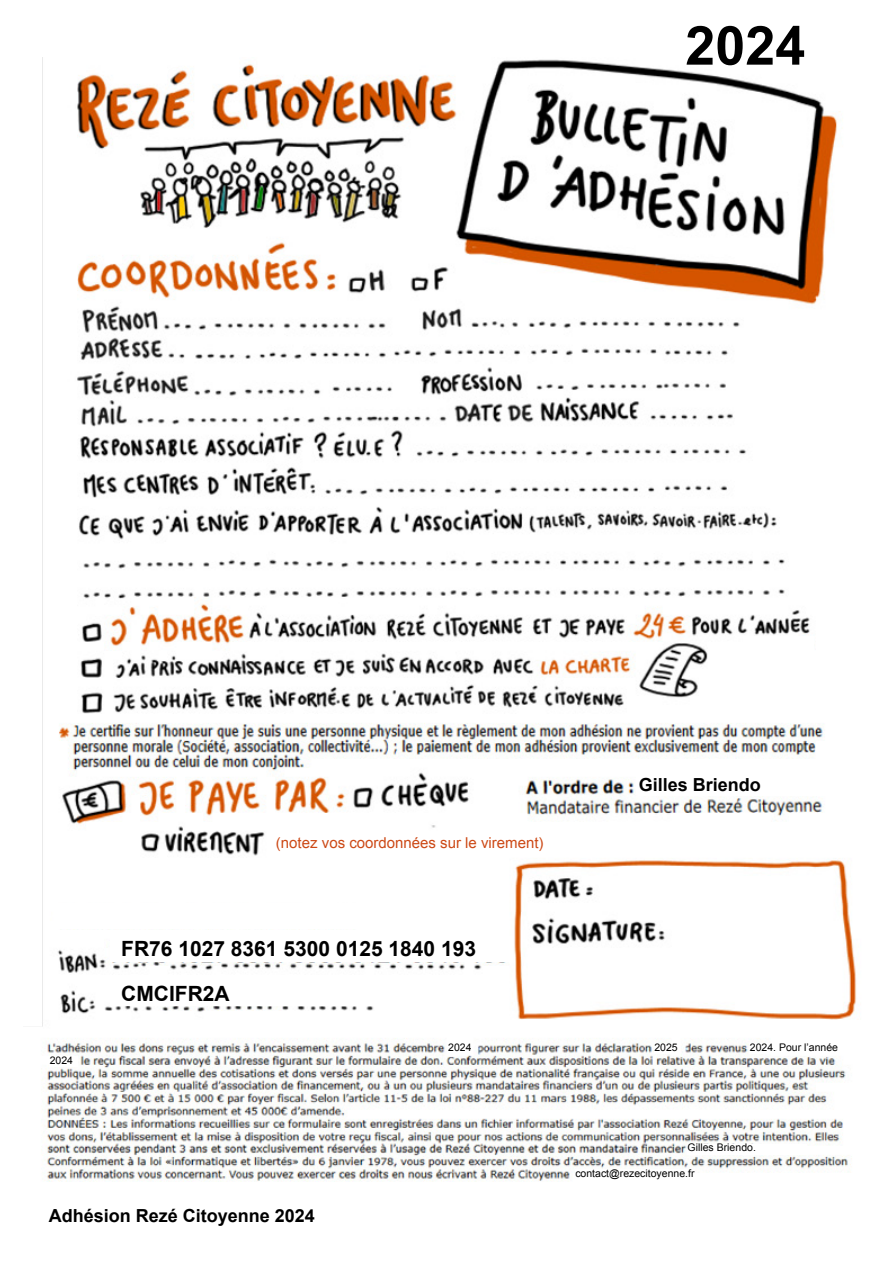
<style>
.page{position:relative;width:893px;height:1263px;background:#fff}
.page>*{position:absolute;margin:0;border:0;box-sizing:border-box;transform-origin:0 0}
.t1{font:700 54px "Arial";color:#000}
.t2{font:700 21px "Arial";color:#000}
.t3{font:700 18px "Arial";color:#000}
.t4{font:15px "Arial";color:#cc4916}
.t5{font:10.5px "Arial";color:#000}
</style>
<div class="page">
<img style="left:41px;top:57px;width:816px;height:1125px">
<div style="left:743px;top:636px;width:71px;height:25px;background:#fff"></div>
<div style="left:111px;top:936px;width:402px;height:26px;background:#fff"></div>
<div style="left:111px;top:980px;width:395px;height:26px;background:#fff"></div>
<div style="left:639px;top:774px;width:200px;height:21px;background:#fff"></div>
<div style="left:685px;top:25px;width:120px;height:40px;background:#fff"></div>
<div style="left:448px;top:1043px;width:24px;height:11px;background:#fff"></div>
<div style="left:654px;top:1043px;width:24px;height:11px;background:#fff"></div>
<div style="left:750px;top:1043px;width:88px;height:11px;background:#fff"></div>
<div style="left:575px;top:1169px;width:120px;height:11px;background:#fff"></div>
<div style="left:688px;top:1144px;width:119px;height:10px;background:#fff"></div>
<div style="left:50px;top:1056px;width:28px;height:11px;background:#fff"></div>
<div style="left:54px;top:904px;width:312px;height:25px;background:#fff"></div>
<h1 class="t1" style="left:685px;top:10px;width:122px">2024</h1>
<h3 class="t4" style="left:276px;top:833px;width:269px">(notez vos coordonnées sur le virement)</h3>
<h2 class="t2" style="left:121px;top:935px;width:356px">FR76 1027 8361 5300 0125 1840 193</h2>
<h2 class="t2" style="left:121px;top:979px;width:110px">CMCIFR2A</h2>
<h3 class="t3" style="left:639px;top:773px;width:124px">Gilles Briendo</h3>
<p class="t5" style="left:50px;top:1053px;width:25px">2024</p>
<h3 class="t3" style="left:49px;top:1204px;width:268px">Adhésion Rezé Citoyenne 2024</h3>
<p class="t5" style="left:448px;top:1040px;width:25px">2024</p>
<p class="t5" style="left:654px;top:1040px;width:25px">2025</p>
<p class="t5" style="left:750px;top:1040px;width:90px">2024. Pour l’année</p>
<p class="t5" style="left:688px;top:1141px;width:70px">Gilles Briendo.</p>
<p class="t5" style="left:575px;top:1166px;width:121px">contact@rezecitoyenne.fr</p>
</div>
